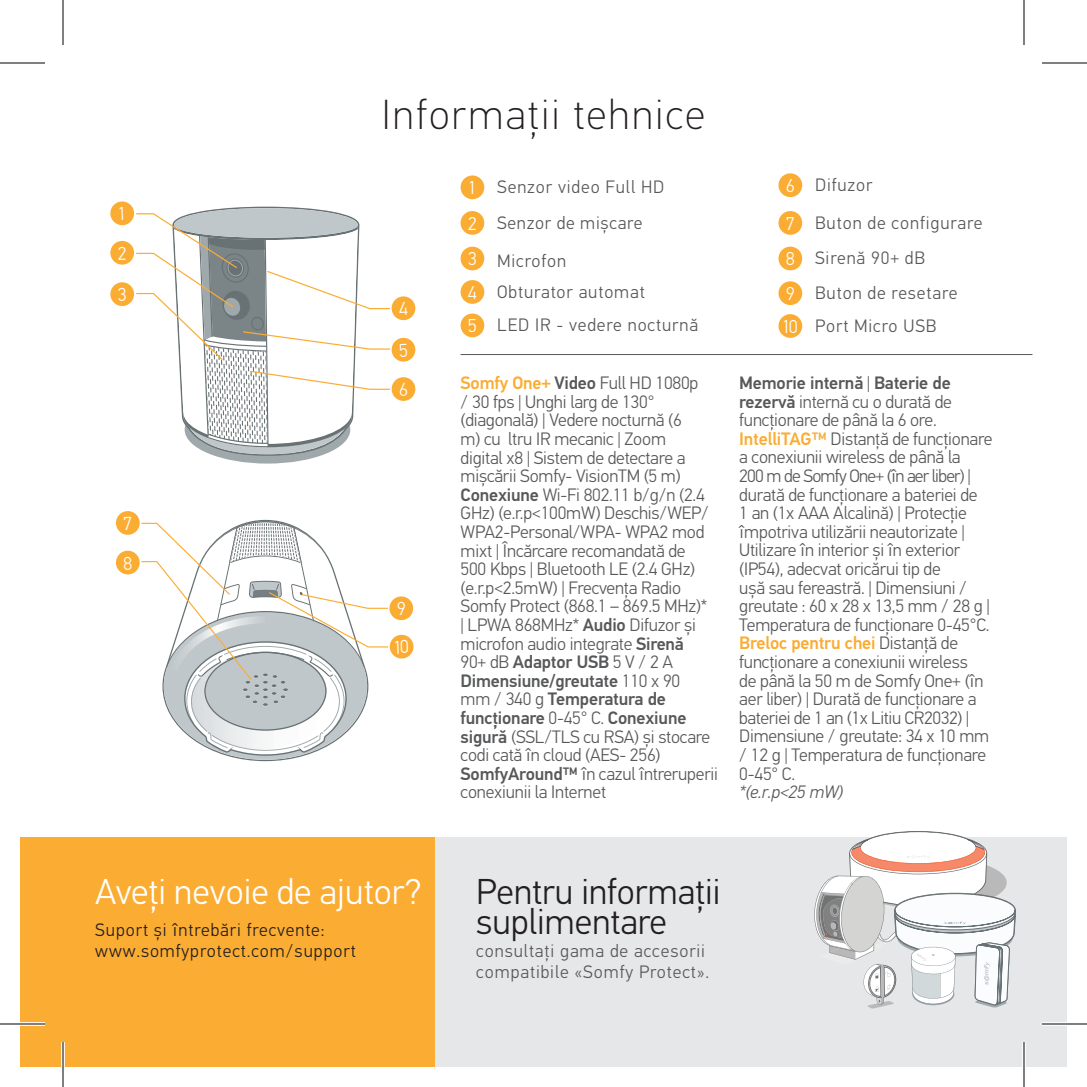
<style>
.page{position:relative;width:1087px;height:1087px;background:#fff}
.page>*{position:absolute;margin:0;border:0;box-sizing:border-box;transform-origin:0 0}
.t1{font:100 42px "PF Din Text Pro";letter-spacing:.05em;color:#231f20}
.t2{font:300 36px/30px "PF Din Text Pro";color:#231f20}
.t3{font:300 36px "PF Din Text Pro";color:#fff}
.t4{font:300 18px/18.6px "PF Din Text Pro";letter-spacing:-.01em;color:#57585a}
.t5{font:300 18px/21px "PF Din Text Pro";letter-spacing:.05em;color:#57585a}
.t6{font:300 18px/21px "PF Din Text Pro";letter-spacing:.05em;color:#231f20}
.t7{font:300 18px "PF Din Text Pro";letter-spacing:.04em;color:#57585a}
.t8{font:italic 300 18px "PF Din Text Pro";color:#57585a}
.s1{font-size:18.6px;color:#fff}
.s2{font-weight:500;color:#fbac32}
.s3{font-weight:500}
</style>
<div class="page">
<div style="left:185px;top:396px;width:165px;height:68px;background:#9fa9ac;border-radius:50%"></div>
<div style="left:20px;top:837px;width:415px;height:229px;background:#fbac32"></div>
<div style="left:435px;top:837px;width:631px;height:229px;background:#e6e7e9"></div>
<svg style="left:136px;top:207px;width:254px;height:249px"></svg>
<div style="left:110px;top:201px;width:24px;height:24px;background:#fbac32;border-radius:50%"></div>
<div style="left:110px;top:241px;width:24px;height:24px;background:#fbac32;border-radius:50%"></div>
<div style="left:110px;top:282px;width:24px;height:24px;background:#fbac32;border-radius:50%"></div>
<div style="left:392px;top:296px;width:23px;height:24px;background:#fbac32;border-radius:50%"></div>
<div style="left:392px;top:338px;width:23px;height:24px;background:#fbac32;border-radius:50%"></div>
<div style="left:392px;top:377px;width:23px;height:24px;background:#fbac32;border-radius:50%"></div>
<svg style="left:141px;top:521px;width:248px;height:239px"></svg>
<div style="left:116px;top:511px;width:24px;height:24px;background:#fbac32;border-radius:50%"></div>
<div style="left:116px;top:551px;width:24px;height:23px;background:#fbac32;border-radius:50%"></div>
<div style="left:389px;top:596px;width:24px;height:24px;background:#fbac32;border-radius:50%"></div>
<div style="left:390px;top:635px;width:23px;height:23px;background:#fbac32;border-radius:50%"></div>
<svg style="left:814px;top:831px;width:202px;height:178px"></svg>
<hr style="left:461px;top:354px;width:571px;height:1px;background:#57585a">
<div style="left:461px;top:247px;width:23px;height:23px;background:#fbac32;border-radius:50%"></div>
<div style="left:461px;top:175px;width:23px;height:24px;background:#fbac32;border-radius:50%"></div>
<div style="left:461px;top:314px;width:23px;height:23px;background:#fbac32;border-radius:50%"></div>
<div style="left:461px;top:211px;width:23px;height:24px;background:#fbac32;border-radius:50%"></div>
<div style="left:461px;top:280px;width:23px;height:24px;background:#fbac32;border-radius:50%"></div>
<div style="left:778px;top:173px;width:24px;height:24px;background:#fbac32;border-radius:50%"></div>
<div style="left:778px;top:211px;width:24px;height:24px;background:#fbac32;border-radius:50%"></div>
<div style="left:778px;top:281px;width:24px;height:24px;background:#fbac32;border-radius:50%"></div>
<div style="left:778px;top:247px;width:24px;height:23px;background:#fbac32;border-radius:50%"></div>
<div style="left:778px;top:314px;width:24px;height:24px;background:#fbac32;border-radius:50%"></div>
<svg style="left:0;top:1022px;width:45px;height:4px"></svg>
<svg style="left:1042px;top:1022px;width:45px;height:4px"></svg>
<svg style="left:61px;top:1042px;width:4px;height:25px"></svg>
<svg style="left:1024px;top:0;width:1px;height:45px"></svg>
<svg style="left:1022px;top:1042px;width:4px;height:45px"></svg>
<hr style="left:0;top:62px;width:45px;height:2px;background:#000">
<hr style="left:1042px;top:62px;width:45px;height:2px;background:#000">
<hr style="left:0;top:1023px;width:45px;height:1px;background:#000">
<hr style="left:1042px;top:1023px;width:45px;height:1px;background:#000">
<hr style="left:62px;top:0;width:2px;height:45px;background:#000">
<hr style="left:62px;top:1042px;width:2px;height:45px;background:#000">
<hr style="left:1023px;top:0;width:1px;height:45px;background:#000">
<hr style="left:1023px;top:1042px;width:1px;height:45px;background:#000">
<svg style="left:118px;top:224px;width:8px;height:18px"></svg>
<svg style="left:400px;top:361px;width:7px;height:17px"></svg>
<svg style="left:124px;top:534px;width:8px;height:18px"></svg>
<svg style="left:395px;top:618px;width:13px;height:19px"></svg>
<h1 class="t1" style="left:382px;top:91px;width:325px">Informații tehnice</h1>
<p class="t5" style="left:468px;top:177px;width:198px"><span class="s1">1</span> Senzor video Full HD</p>
<p class="t7" style="left:468px;top:213px;width:176px"><span class="s1">2</span> Senzor de mișcare</p>
<p class="t5" style="left:468px;top:250px;width:100px"><span class="s1">3</span> Microfon</p>
<p class="t5" style="left:468px;top:281px;width:178px"><span class="s1">4</span> Obturator automat</p>
<p class="t5" style="left:468px;top:315px;width:232px"><span class="s1">5</span> LED IR - vedere nocturnă</p>
<p class="t5" style="left:786px;top:166px;width:198px;line-height:37.8px"><span class="s1">6</span> Difuzor<br><span class="s1">7</span> Buton de configurare</p>
<p class="t5" style="left:786px;top:248px;width:141px"><span class="s1">8</span> Sirenă 90+ dB</p>
<p class="t5" style="left:786px;top:283px;width:173px"><span class="s1">9</span> Buton de resetare</p>
<p class="t5" style="left:782px;top:315px;width:156px"><span class="s1">10</span> Port Micro USB</p>
<h2 class="t3" style="left:95px;top:871px;width:328px">Aveți nevoie de ajutor?</h2>
<p class="t6" style="left:95px;top:919px;width:262px">Suport și întrebări frecvente: www.somfyprotect.com/support</p>
<p class="t4" style="left:461px;top:374px;width:259px"><span class="s2">Somfy One+</span> <span class="s3">Video</span> Full HD 1080p<br>/ 30 fps | Unghi larg de 130° (diagonală) | Vedere nocturnă (6<br>m) cu ltru IR mecanic | Zoom<br>digital x8 | Sistem de detectare a mișcării Somfy- VisionTM (5 m)<br><span class="s3">Conexiune</span> Wi-Fi 802.11 b/g/n (2.4<br>GHz) (e.r.p&lt;100mW) Deschis/WEP/<br>WPA2-Personal/WPA- WPA2 mod mixt | Încărcare recomandată de<br>500 Kbps | Bluetooth LE (2.4 GHz) (e.r.p&lt;2.5mW) | Frecvența Radio<br>Somfy Protect (868.1 – 869.5 MHz)*<br>| LPWA 868MHz* <span class="s3">Audio</span> Difuzor și microfon audio integrate <span class="s3">Sirenă<br></span>90+ dB <span class="s3">Adaptor USB</span> 5 V / 2 A<br><span class="s3">Dimensiune/greutate</span> 110 x 90<br>mm / 340 g <span class="s3">Temperatura de funcționare</span> 0-45° C. <span class="s3">Conexiune sigură</span> (SSL/TLS cu RSA) și stocare codi cată în cloud (AES- 256)<br><span class="s3">SomfyAround™</span> în cazul întreruperii conexiunii la Internet</p>
<p class="t4" style="left:739px;top:374px;width:255px"><span class="s3">Memorie internă</span> | <span class="s3">Baterie de rezervă</span> internă cu o durată de funcționare de până la 6 ore.<br><span class="s2">IntelliTAG™</span> Distanță de funcționare a conexiunii wireless de până la<br>200 m de Somfy One+ (în aer liber) | durată de funcționare a bateriei de<br>1 an (1x AAA Alcalină) | Protecție împotriva utilizării neautorizate |<br>Utilizare în interior și în exterior (IP54), adecvat oricărui tip de<br>ușă sau fereastră. | Dimensiuni / greutate : 60 x 28 x 13,5 mm / 28 g |<br>Temperatura de funcționare 0-45°C.<br><span class="s2">Breloc pentru chei</span> Distanță de funcționare a conexiunii wireless<br>de până la 50 m de Somfy One+ (în aer liber) | Durată de funcționare a bateriei de 1 an (1x Litiu CR2032) |<br>Dimensiune / greutate: 34 x 10 mm / 12 g | Temperatura de funcționare<br>0-45° C.</p>
<p class="t8" style="left:739px;top:782px;width:106px">*(e.r.p&lt;25 mW)</p>
<h2 class="t2" style="left:476px;top:877px;width:246px">Pentru informații suplimentare</h2>
<p class="t5" style="left:476px;top:941px;width:234px">consultați gama de accesorii compatibile «Somfy Protect».</p>
</div>
